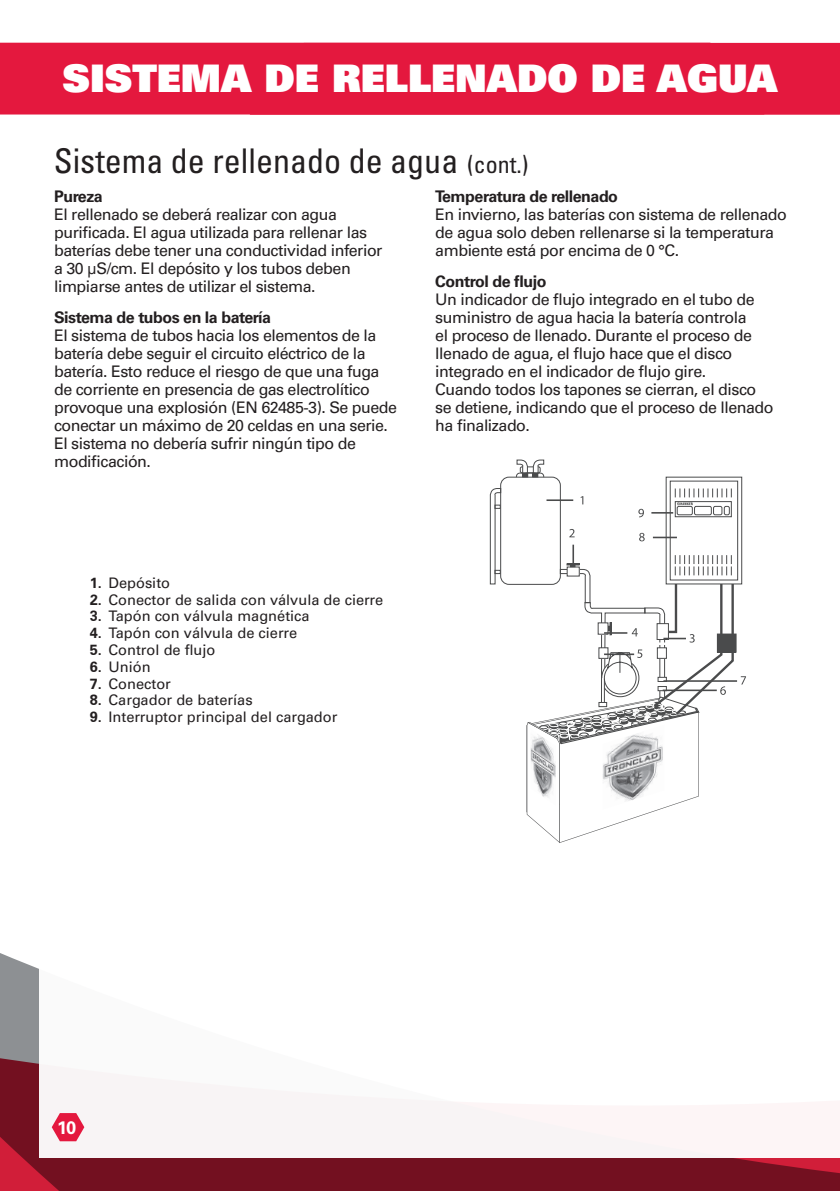
<style>
.page{position:relative;width:840px;height:1191px;background:#fff}
.page>*{position:absolute;margin:0;border:0;box-sizing:border-box;transform-origin:0 0}
.t1{font:38px "Univers LT Std X Black";color:#fff}
.t2{font:condensed 34px "Univers LT Pro";color:#231f20}
.t3{font:700 18px "Univers LT Pro 65";color:#fff}
.t4{font:16px/18px "Univers LT Pro 55 Roman";letter-spacing:-.03em;color:#231f20}
.t5{font:700 16px "Univers LT Pro 65";letter-spacing:-.03em;color:#231f20}
.t6{font:14.6px "Univers LT Pro 55 Roman";color:#231f20}
.s1{font-size:24px}
.s2{font-family:"Zurich BT";font-weight:700}
</style>
<div class="page">
<svg style="left:0;top:953px;width:839px;height:238px;background:#802635"></svg>
<div style="left:40px;top:945px;width:799px;height:212px;background:#fff"></div>
<svg style="left:249px;top:43px;width:590px;height:72px;background:#e41b40"></svg>
<div style="left:0;top:43px;width:764px;height:71px;background:#e4183e"></div>
<div style="left:716px;top:634px;width:20px;height:18px;border:1px solid #4a4b4c"></div>
<svg style="left:734px;top:480px;width:5px;height:101px"></svg>
<svg style="left:740px;top:676px;width:5px;height:8px"></svg>
<hr style="left:663px;top:680px;width:73px;height:2px;background:#4a4b4c">
<svg style="left:489px;top:459px;width:245px;height:384px"></svg>
<svg style="left:52px;top:1113px;width:32px;height:28px"></svg>
<h1 class="t1" style="left:63px;top:54px;width:715px">SISTEMA DE RELLENADO DE AGUA</h1>
<h2 class="t2" style="left:54px;top:139px;width:476px">Sistema de rellenado de agua <span class="s1">(cont.)</span></h2>
<p class="t5" style="left:54px;top:186px;width:50px">Pureza</p>
<p class="t4" style="left:54px;top:204px;width:330px">El rellenado se deberá realizar con agua purificada. El agua utilizada para rellenar las baterías debe tener una conductividad inferior a 30 μS/cm. El depósito y los tubos deben limpiarse antes de utilizar el sistema.</p>
<p class="t5" style="left:54px;top:307px;width:218px">Sistema de tubos en la batería</p>
<p class="t4" style="left:54px;top:325px;width:344px">El sistema de tubos hacia los elementos de la batería debe seguir el circuito eléctrico de la batería. Esto reduce el riesgo de que una fuga de corriente en presencia de gas electrolítico provoque una explosión (EN 62485-3). Se puede conectar un máximo de 20 celdas en una serie.<br>El sistema no debería sufrir ningún tipo de modificación.</p>
<p class="t5" style="left:435px;top:186px;width:184px">Temperatura de rellenado</p>
<p class="t4" style="left:435px;top:204px;width:353px">En invierno, las baterías con sistema de rellenado de agua solo deben rellenarse si la temperatura ambiente está por encima de 0 °C.</p>
<p class="t5" style="left:435px;top:271px;width:113px">Control de flujo</p>
<p class="t4" style="left:435px;top:289px;width:340px">Un indicador de flujo integrado en el tubo de suministro de agua hacia la batería controla<br>el proceso de llenado. Durante el proceso de llenado de agua, el flujo hace que el disco integrado en el indicador de flujo gire.<br>Cuando todos los tapones se cierran, el disco se detiene, indicando que el proceso de llenado ha finalizado.</p>
<p class="t6" style="left:90px;top:572px;width:82px"><span class="s2">1.</span> Depósito</p>
<p class="t6" style="left:90px;top:589px;width:295px"><span class="s2">2.</span> Conector de salida con válvula de cierre</p>
<p class="t6" style="left:90px;top:606px;width:221px"><span class="s2">3.</span> Tapón con válvula magnética</p>
<p class="t6" style="left:90px;top:623px;width:209px"><span class="s2">4.</span> Tapón con válvula de cierre</p>
<p class="t6" style="left:90px;top:639px;width:127px"><span class="s2">5.</span> Control de flujo</p>
<p class="t6" style="left:90px;top:656px;width:62px"><span class="s2">6.</span> Unión</p>
<p class="t6" style="left:90px;top:673px;width:83px"><span class="s2">7.</span> Conector</p>
<p class="t6" style="left:90px;top:690px;width:164px"><span class="s2">8.</span> Cargador de baterías</p>
<p class="t6" style="left:90px;top:707px;width:249px"><span class="s2">9.</span> Interruptor principal del cargador</p>
<p class="t3" style="left:57px;top:1116px;width:21px">10</p>
</div>
